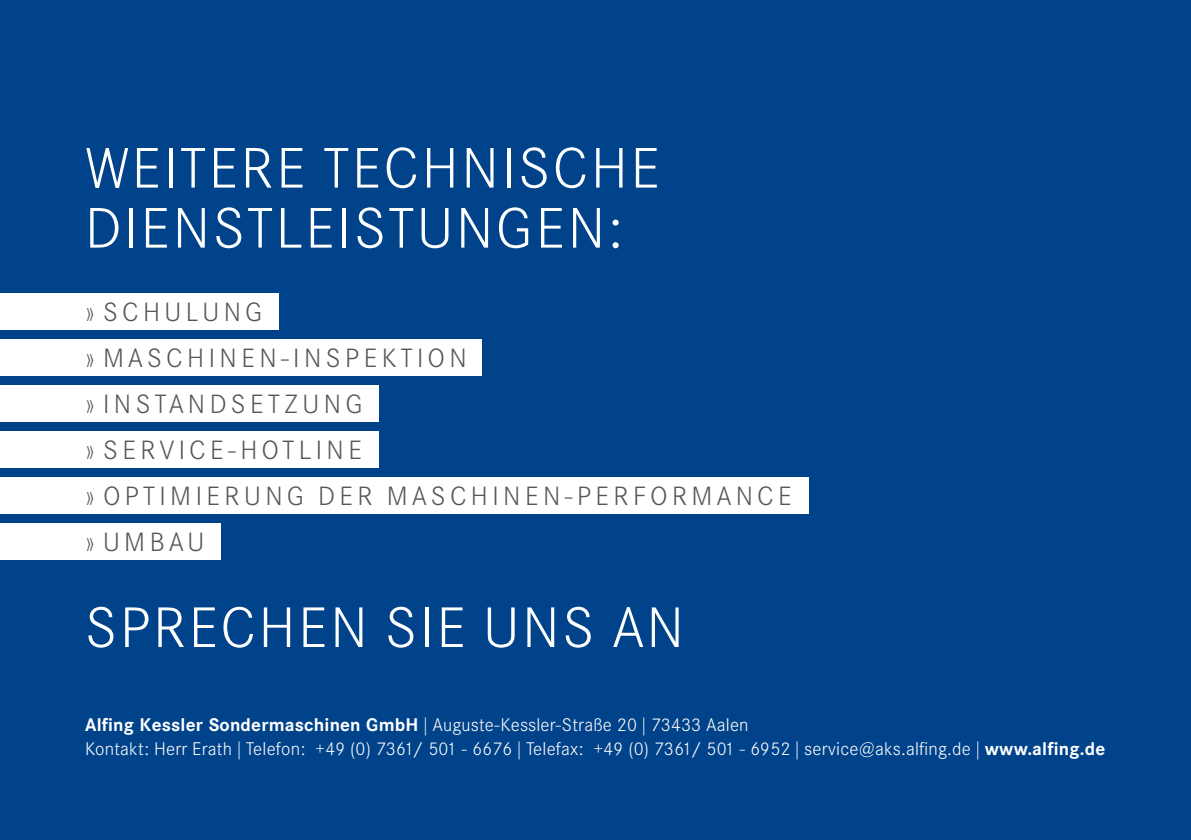
<style>
.page{position:relative;width:1191px;height:840px;background:#fff}
.page>*{position:absolute;margin:0;border:0;box-sizing:border-box;transform-origin:0 0}
.t1{font:300 56px/60px "Corporate SBQ";letter-spacing:.05em;color:#fff}
.t2{font:300 26px/46px "Corporate SBQ";letter-spacing:.17em;color:#575756}
.t3{font:300 18px/24px "Corporate SBQ";letter-spacing:.01em;color:#fff}
.s1{font-weight:700}
</style>
<div class="page">
<div style="left:0;top:0;width:1191px;height:839px;background:#00438a"></div>
<div style="left:0;top:293px;width:278px;height:37px;background:#fff"></div>
<div style="left:0;top:339px;width:481px;height:37px;background:#fff"></div>
<div style="left:0;top:385px;width:378px;height:37px;background:#fff"></div>
<div style="left:0;top:431px;width:378px;height:37px;background:#fff"></div>
<div style="left:0;top:477px;width:808px;height:37px;background:#fff"></div>
<div style="left:0;top:523px;width:220px;height:36px;background:#fff"></div>
<h1 class="t1" style="left:85px;top:139px;width:576px">WEITERE TECHNISCHE<br>DIENSTLEISTUNGEN:</h1>
<h2 class="t2" style="left:85px;top:289px;width:708px">» SCHULUNG<br>» MASCHINEN-INSPEKTION<br>» INSTANDSETZUNG<br>» SERVICE-HOTLINE<br>» OPTIMIERUNG DER MASCHINEN-PERFORMANCE » UMBAU</h2>
<h1 class="t1" style="left:85px;top:598px;width:600px">SPRECHEN SIE UNS AN</h1>
<p class="t3" style="left:85px;top:712px;width:1021px"><span class="s1">Alfing Kessler Sondermaschinen GmbH</span> | Auguste-Kessler-Straße 20 | 73433 Aalen<br>Kontakt: Herr Erath | Telefon: +49 (0) 7361/ 501 - 6676 | Telefax: +49 (0) 7361/ 501 - 6952 | service@aks.alfing.de | <span class="s1">www.alfing.de</span></p>
</div>
